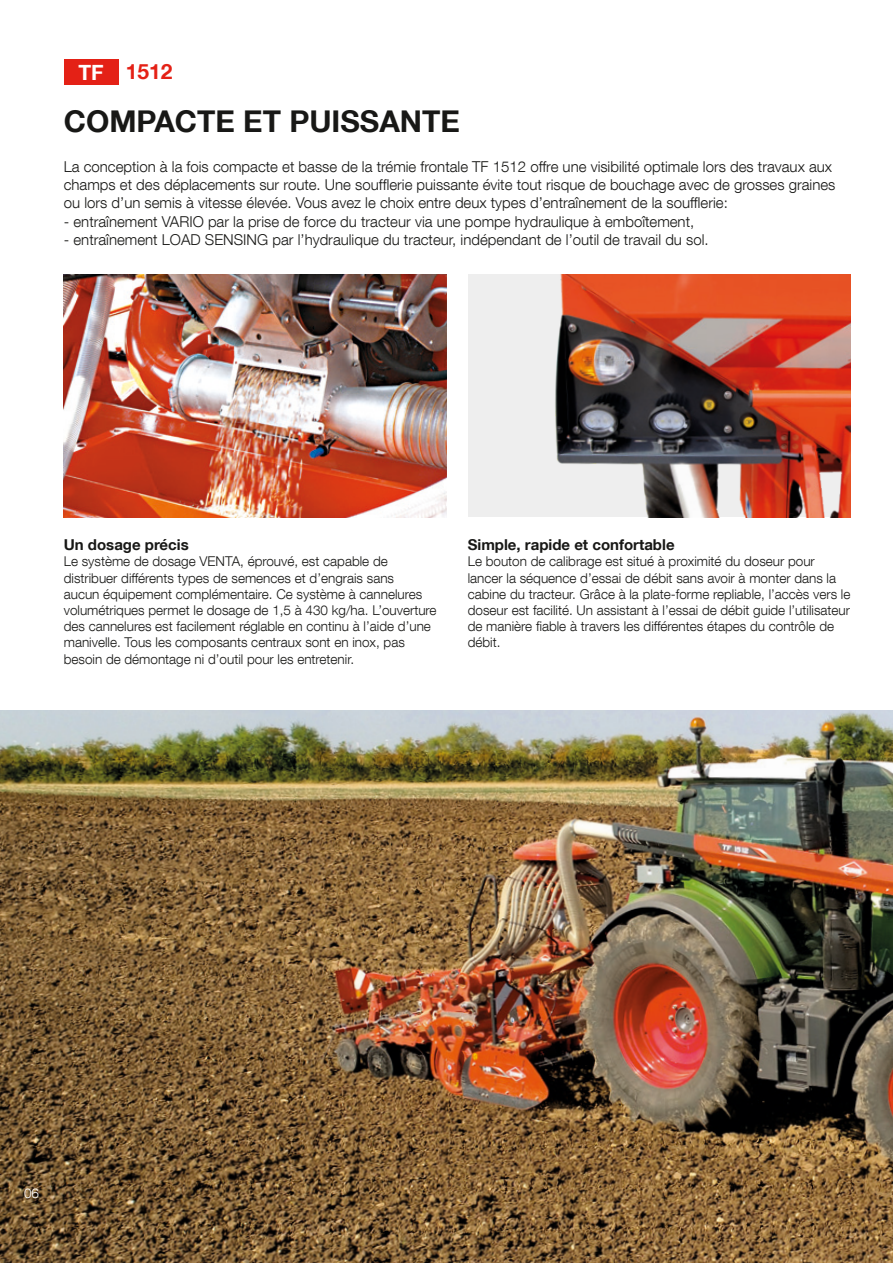
<style>
.page{position:relative;width:893px;height:1263px;background:#fff}
.page>*{position:absolute;margin:0;border:0;box-sizing:border-box;transform-origin:0 0}
.t1{font:700 30px "Helvetica Neue LT Com";color:#181816}
.t2{font:700 21px "Helvetica Neue LT Com";color:#e42116}
.t3{font:300 15px/18px "Helvetica Neue LT Com";color:#181816}
.t4{font:700 15px "Helvetica Neue LT Com";color:#181816}
.t5{font:300 13.5px/16.2px "Helvetica Neue LT Com";color:#181816}
.t6{font:300 13.5px "Helvetica Neue LT Com";color:#fff}
.s1{color:#fff}
</style>
<div class="page">
<img style="left:0;top:710px;width:893px;height:553px">
<img style="left:64px;top:275px;width:382px;height:242px">
<img style="left:468px;top:275px;width:382px;height:242px">
<div style="left:64px;top:60px;width:54px;height:25px;background:#e42116"></div>
<h2 class="t2" style="left:78px;top:59px;width:96px"><span class="s1">TF</span> 1512</h2>
<h1 class="t1" style="left:64px;top:102px;width:398px">COMPACTE ET PUISSANTE</h1>
<p class="t3" style="left:64px;top:158px;width:773px">La conception à la fois compacte et basse de la trémie frontale TF 1512 offre une visibilité optimale lors des travaux aux champs et des déplacements sur route. Une soufflerie puissante évite tout risque de bouchage avec de grosses graines ou lors d’un semis à vitesse élevée. Vous avez le choix entre deux types d’entraînement de la soufflerie:</p>
<p class="t3" style="left:64px;top:212px;width:632px">- entraînement VARIO par la prise de force du tracteur via une pompe hydraulique à emboîtement,</p>
<p class="t3" style="left:64px;top:230px;width:646px">- entraînement LOAD SENSING par l’hydraulique du tracteur, indépendant de l’outil de travail du sol.</p>
<p class="t4" style="left:64px;top:535px;width:126px">Un dosage précis</p>
<p class="t5" style="left:64px;top:553px;width:374px">Le système de dosage VENTA, éprouvé, est capable de distribuer différents types de semences et d’engrais sans<br>aucun équipement complémentaire. Ce système à cannelures volumétriques permet le dosage de 1,5 à 430 kg/ha. L’ouverture des cannelures est facilement réglable en continu à l’aide d’une manivelle. Tous les composants centraux sont en inox, pas besoin de démontage ni d’outil pour les entretenir.</p>
<p class="t4" style="left:468px;top:535px;width:208px">Simple, rapide et confortable</p>
<p class="t5" style="left:468px;top:553px;width:384px">Le bouton de calibrage est situé à proximité du doseur pour lancer la séquence d’essai de débit sans avoir à monter dans la cabine du tracteur. Grâce à la plate-forme repliable, l’accès vers le doseur est facilité. Un assistant à l’essai de débit guide l’utilisateur de manière fiable à travers les différentes étapes du contrôle de débit.</p>
<p class="t6" style="left:24px;top:1185px;width:16px">06</p>
</div>
